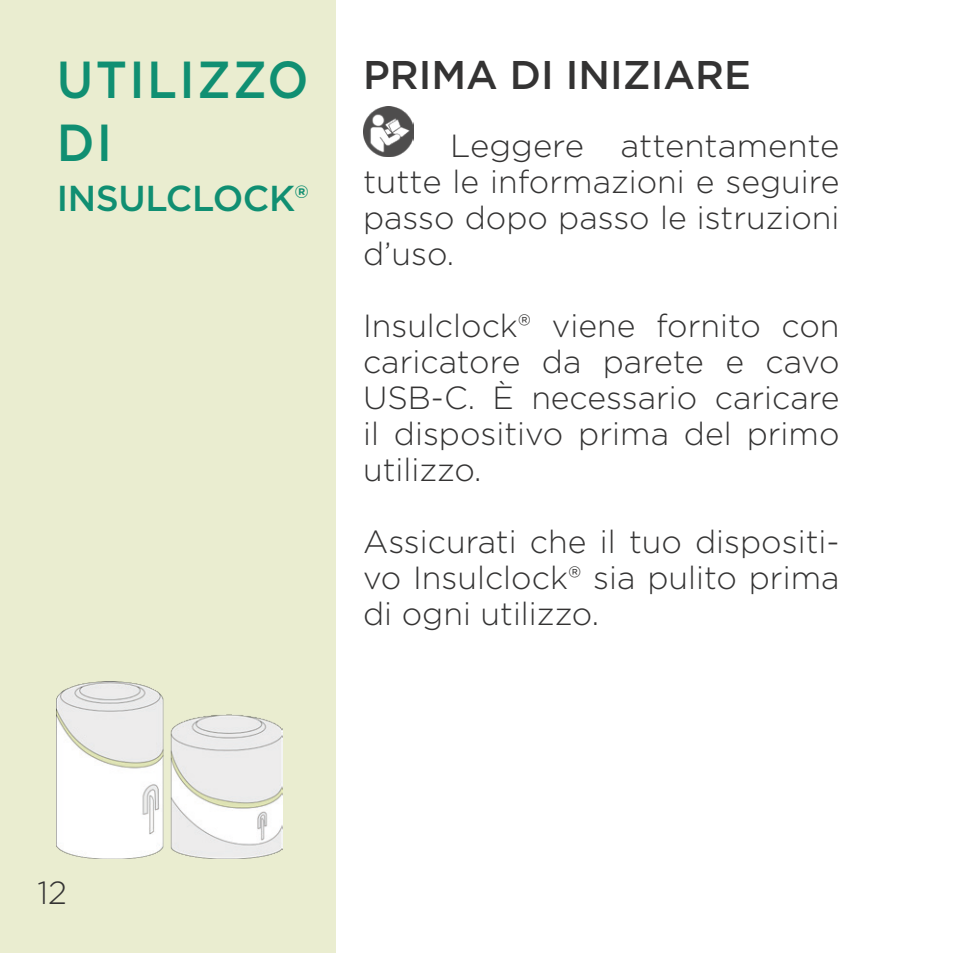
<style>
.page{position:relative;width:953px;height:953px;background:#fff}
.page>*{position:absolute;margin:0;border:0;box-sizing:border-box;transform-origin:0 0}
.capitulo{font:500 52px "Gotham";letter-spacing:.05em;color:#108f72;scale:.93 1}
.Título{font:500 40px "Gotham";color:#343333}
.titulo{font:500 36px "Gotham";letter-spacing:-.01em;color:#108f72}
.Texto{font:300 32px/36px "Gotham";color:#343333;text-align:justify}
</style>
<div class="page">
<div style="left:0;top:0;width:336px;height:952px;background:#eaedd0"></div>
<img style="left:363px;top:106px;width:50px;height:51px">
<img style="left:57px;top:681px;width:226px;height:177px">
<p class="capitulo" style="left:57px;top:46px;width:272px">UTILIZZO</p>
<p class="capitulo" style="left:57px;top:108px;width:61px">DI</p>
<p class="titulo" style="left:57px;top:175px;width:253px">INSULCLOCK®</p>
<p class="Título" style="left:363px;top:48px;width:389px">PRIMA DI INIZIARE</p>
<p class="Texto" style="left:363px;top:127px;width:478px;text-indent:87px">Leggere attentamente tutte le informazioni e seguire passo dopo passo le istruzioni d’uso.</p>
<p class="Texto" style="left:363px;top:307px;width:478px">Insulclock® viene fornito con caricatore da parete e cavo USB-C. È necessario caricare il dispositivo prima del primo utilizzo.</p>
<p class="Texto" style="left:363px;top:523px;width:478px">Assicurati che il tuo dispositi&shy;vo Insulclock® sia pulito prima di ogni utilizzo.</p>
<p class="Texto" style="left:37px;top:873px;width:31px">12</p>
</div>
